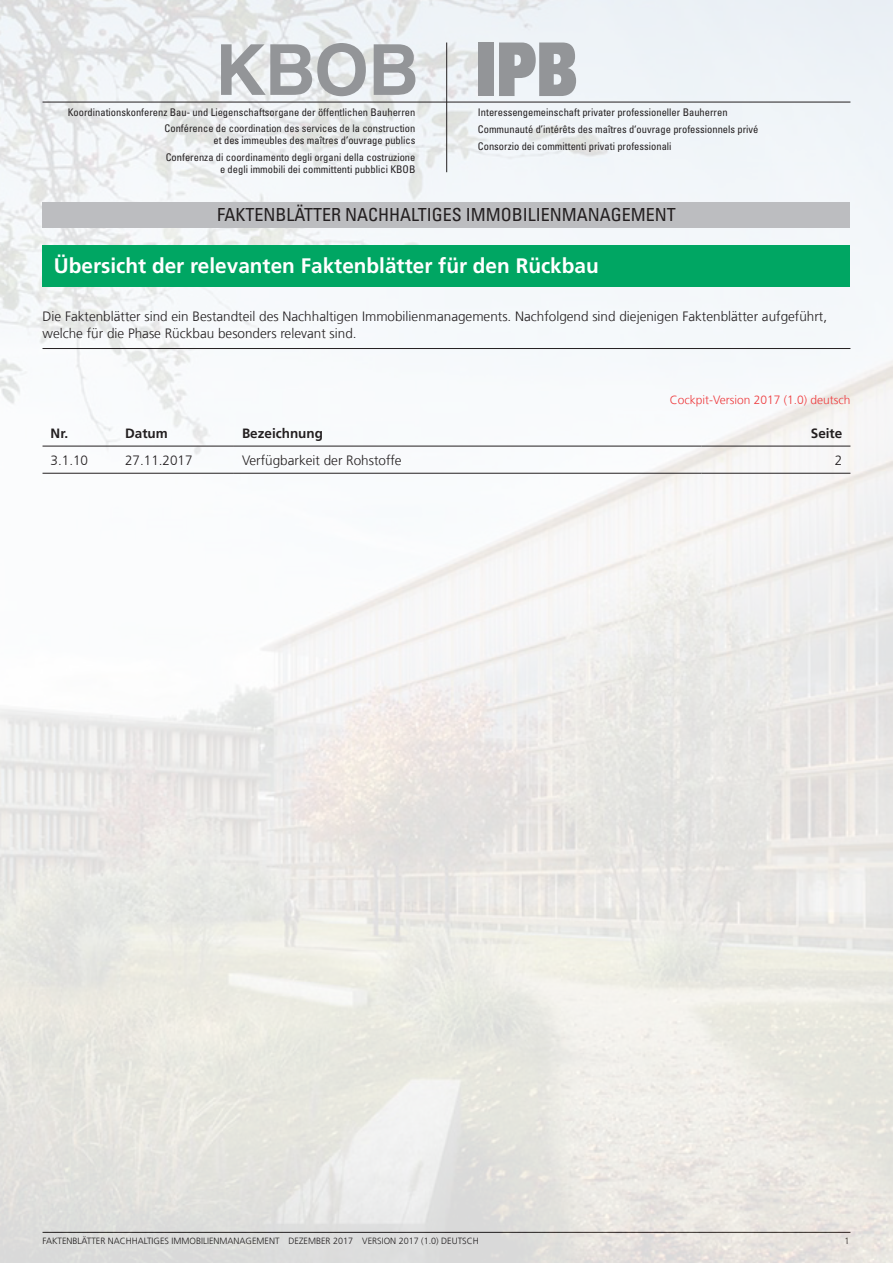
<style>
.page{position:relative;width:893px;height:1263px;background:#fff}
.page>*{position:absolute;margin:0;border:0;box-sizing:border-box;transform-origin:0 0}
.t1{font:700 21px "Frutiger LT Com";color:#fff}
.t2{font:condensed 18px "Univers LT Std";color:#231f20}
.t3{font:300 13.5px/16.2px "Frutiger LT Com";color:#231f20}
.t4{font:700 13.5px "Frutiger LT Com";color:#231f20}
.t5{font:300 12px "Frutiger LT Com";color:#ee393c}
.t6{font:condensed 10.5px/16.8px "Univers LT Std";color:#231f20;text-align:right}
.t7{font:300 9px "Frutiger LT Com";color:#231f20}
</style>
<div class="page">
<img style="left:0;top:0;width:893px;height:1263px">
<div style="left:43px;top:246px;width:807px;height:41px;background:#00a663"></div>
<div style="left:43px;top:202px;width:807px;height:26px;background:#bcbdc0"></div>
<svg style="left:221px;top:43px;width:145px;height:53px"></svg>
<svg style="left:374px;top:44px;width:41px;height:51px;background:#adb0b3"></svg>
<div style="left:478px;top:43px;width:15px;height:53px;background:#939598"></div>
<svg style="left:499px;top:43px;width:77px;height:53px"></svg>
<hr style="left:446px;top:43px;width:1px;height:129px;background:#231f20">
<hr style="left:43px;top:102px;width:807px;height:1px;background:#231f20">
<hr style="left:43px;top:348px;width:807px;height:1px;background:#231f20">
<hr style="left:43px;top:446px;width:74px;height:1px;background:#231f20">
<hr style="left:117px;top:446px;width:117px;height:1px;background:#231f20">
<hr style="left:234px;top:446px;width:467px;height:1px;background:#231f20">
<hr style="left:701px;top:446px;width:149px;height:1px;background:#231f20">
<hr style="left:43px;top:473px;width:74px;height:1px;background:#231f20">
<hr style="left:117px;top:473px;width:117px;height:1px;background:#231f20">
<hr style="left:234px;top:473px;width:467px;height:1px;background:#231f20">
<hr style="left:701px;top:473px;width:149px;height:1px;background:#231f20">
<p class="t6" style="left:68px;top:104px;width:349px;line-height:16.2px">Koordinationskonferenz Bau- und Liegenschaftsorgane der öffentlichen Bauherren<br>Conférence de coordination des services de la construction</p>
<p class="t6" style="left:166px;top:132px;width:251px;line-height:16.2px">et des immeubles des maîtres d’ouvrage publics<br>Conferenza di coordinamento degli organi della costruzione</p>
<p class="t6" style="left:220px;top:160px;width:197px">e degli immobili dei committenti pubblici KBOB</p>
<p class="t6" style="left:478px;top:104px;width:282px;text-align:left">Interessengemeinschaft privater professioneller Bauherren<br>Communauté d’intérêts des maîtres d‘ouvrage professionnels privé<br>Consorzio dei committenti privati professionali</p>
<h2 class="t2" style="left:217px;top:203px;width:460px">FAKTENBLÄTTER NACHHALTIGES IMMOBILIENMANAGEMENT</h2>
<h1 class="t1" style="left:54px;top:254px;width:546px">Übersicht der relevanten Faktenblätter für den Rückbau</h1>
<p class="t3" style="left:43px;top:309px;width:786px">Die Faktenblätter sind ein Bestandteil des Nachhaltigen Immobilienmanagements. Nachfolgend sind diejenigen Faktenblätter aufgeführt, welche für die Phase Rückbau besonders relevant sind.</p>
<p class="t5" style="left:670px;top:393px;width:182px">Cockpit-Version 2017 (1.0) deutsch</p>
<p class="t4" style="left:51px;top:425px;width:19px">Nr.</p>
<p class="t4" style="left:125px;top:425px;width:44px">Datum</p>
<p class="t4" style="left:242px;top:425px;width:82px">Bezeichnung</p>
<p class="t4" style="left:811px;top:425px;width:33px">Seite</p>
<p class="t3" style="left:51px;top:452px;width:39px">3.1.10</p>
<p class="t3" style="left:125px;top:452px;width:69px">27.11.2017</p>
<p class="t3" style="left:242px;top:452px;width:161px">Verfügbarkeit der Rohstoffe</p>
<p class="t3" style="left:835px;top:452px;width:9px">2</p>
<p class="t7" style="left:43px;top:1236px;width:438px">FAKTENBLÄTTER NACHHALTIGES IMMOBILIENMANAGEMENT DEZEMBER 2017 VERSION 2017 (1.0) DEUTSCH</p>
<p class="t7" style="left:845px;top:1236px;width:7px">1</p>
</div>
